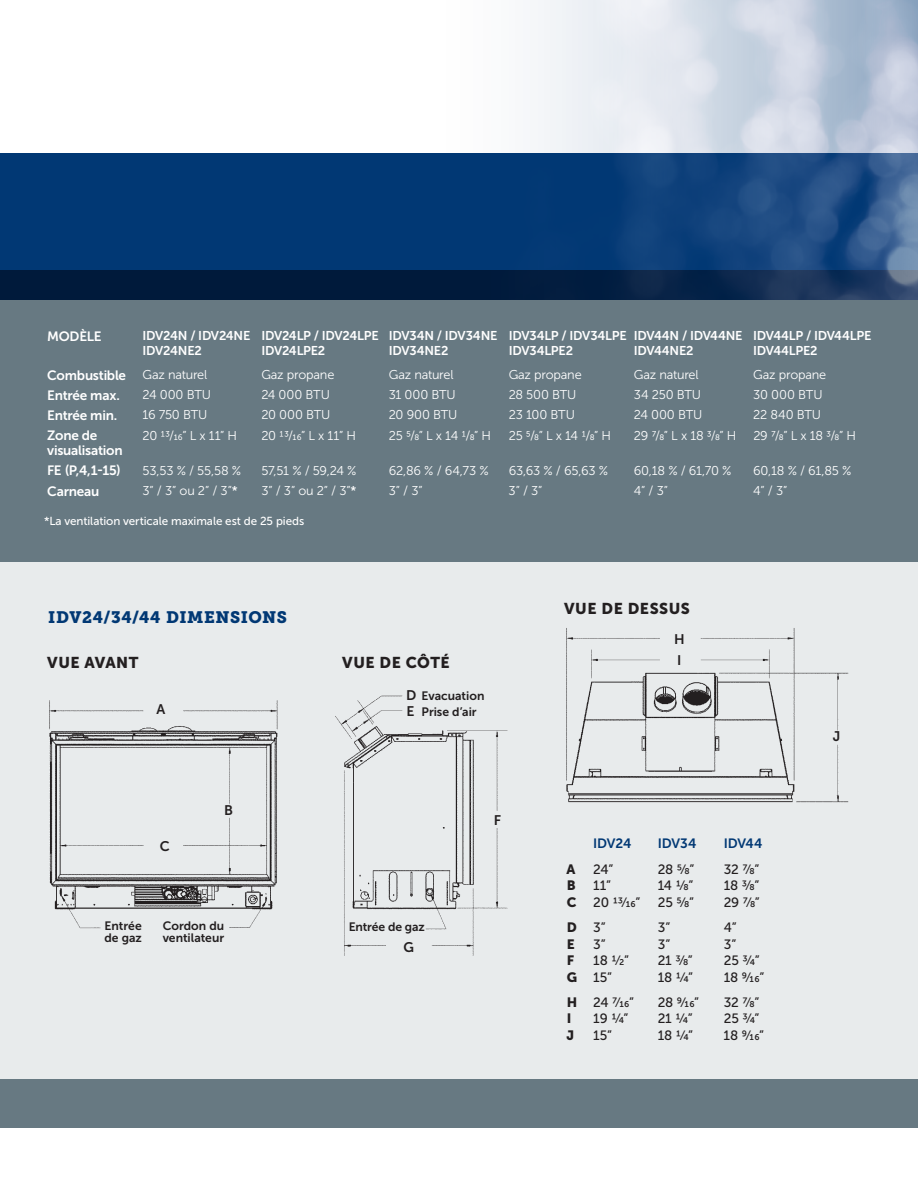
<style>
.page{position:relative;width:918px;height:1188px;background:#fff}
.page>*{position:absolute;margin:0;border:0;box-sizing:border-box;transform-origin:0 0}
.t1{font:16.5px "Museo Slab 900";letter-spacing:.035em;color:#013874}
.t2{font:15.6px "Museo Sans 900";letter-spacing:.03em;color:#231f20}
.t3{font:13.95px/15.6px "Museo Sans 700";color:#231f20}
.t4{font:13.5px "Museo Sans 500";letter-spacing:-.01em;color:#231f20}
.t5{font:13.5px/15px "Museo Sans 700";letter-spacing:-.015em;color:#fff}
.t6{font:13.5px "Museo Sans 700";letter-spacing:-.005em;color:#013874}
.t7{font:13.5px "Museo Sans 900";color:#231f20}
.t8{font:12.75px "Museo Sans 300";letter-spacing:-.015em;color:#fff}
.t9{font:12.75px/15px "Museo Sans 700";letter-spacing:-.02em;color:#fff}
.t10{font:12.15px/12px "Museo Sans 700";color:#231f20}
.t11{font:11.7px "Museo Sans 500";letter-spacing:-.005em;color:#fff}
.s1{font-family:"Museo Sans 300";font-size:12.75px}
.s2{font-family:"Museo Sans 500"}
.s3{font-family:"Museo Sans 900"}
</style>
<div class="page">
<div style="left:0;top:544px;width:918px;height:535px;background:#e8ebec"></div>
<div style="left:0;top:270px;width:918px;height:292px;background:#677982"></div>
<svg style="left:0;top:153px;width:413px;height:147px;fill:#013874"></svg>
<img style="left:413px;top:0;width:505px;height:300px">
<div style="left:0;top:1079px;width:918px;height:49px;background:#677982"></div>
<img style="left:49px;top:700px;width:229px;height:229px">
<img style="left:335px;top:695px;width:173px;height:261px">
<img style="left:566px;top:628px;width:283px;height:175px">
<p class="t5" style="left:47px;top:328px;width:56px">MODÈLE</p>
<p class="t9" style="left:143px;top:328px;width:109px">IDV24N / IDV24NE<br>IDV24NE2</p>
<p class="t9" style="left:261px;top:328px;width:119px">IDV24LP / IDV24LPE<br>IDV24LPE2</p>
<p class="t9" style="left:389px;top:328px;width:110px">IDV34N / IDV34NE<br>IDV34NE2</p>
<p class="t9" style="left:509px;top:328px;width:120px">IDV34LP / IDV34LPE<br>IDV34LPE2</p>
<p class="t9" style="left:634px;top:328px;width:110px">IDV44N / IDV44NE<br>IDV44NE2</p>
<p class="t9" style="left:753px;top:328px;width:120px">IDV44LP / IDV44LPE<br>IDV44LPE2</p>
<p class="t5" style="left:47px;top:367px;width:162px">Combustible <span class="s1">Gaz naturel</span></p>
<p class="t8" style="left:261px;top:368px;width:75px">Gaz propane</p>
<p class="t8" style="left:389px;top:368px;width:66px">Gaz naturel</p>
<p class="t8" style="left:509px;top:368px;width:75px">Gaz propane</p>
<p class="t8" style="left:634px;top:368px;width:66px">Gaz naturel</p>
<p class="t8" style="left:753px;top:368px;width:75px">Gaz propane</p>
<p class="t5" style="left:47px;top:388px;width:74px">Entrée max.</p>
<p class="t8" style="left:143px;top:388px;width:70px">24 000 BTU</p>
<p class="t8" style="left:261px;top:388px;width:70px">24 000 BTU</p>
<p class="t8" style="left:389px;top:388px;width:69px">31 000 BTU</p>
<p class="t8" style="left:509px;top:388px;width:69px">28 500 BTU</p>
<p class="t8" style="left:634px;top:388px;width:69px">34 250 BTU</p>
<p class="t8" style="left:753px;top:388px;width:71px">30 000 BTU</p>
<p class="t5" style="left:47px;top:408px;width:72px">Entrée min.</p>
<p class="t8" style="left:143px;top:408px;width:66px">16 750 BTU</p>
<p class="t8" style="left:261px;top:408px;width:71px">20 000 BTU</p>
<p class="t8" style="left:389px;top:408px;width:70px">20 900 BTU</p>
<p class="t8" style="left:509px;top:408px;width:68px">23 100 BTU</p>
<p class="t8" style="left:634px;top:408px;width:70px">24 000 BTU</p>
<p class="t8" style="left:753px;top:408px;width:69px">22 840 BTU</p>
<p class="t5" style="left:47px;top:428px;width:77px">Zone de visualisation</p>
<p class="t8" style="left:143px;top:428px;width:96px">20 13/16” L x 11” H</p>
<p class="t8" style="left:261px;top:428px;width:96px">20 13/16” L x 11” H</p>
<p class="t8" style="left:389px;top:428px;width:104px">25 5/8” L x 14 1/8” H</p>
<p class="t8" style="left:509px;top:428px;width:104px">25 5/8” L x 14 1/8” H</p>
<p class="t8" style="left:634px;top:428px;width:104px">29 7/8” L x 18 3/8” H</p>
<p class="t8" style="left:753px;top:428px;width:104px">29 7/8” L x 18 3/8” H</p>
<p class="t5" style="left:47px;top:463px;width:75px">FE (P,4,1-15)</p>
<p class="t8" style="left:143px;top:463px;width:100px">53,53 % / 55,58 %</p>
<p class="t8" style="left:261px;top:463px;width:97px">57,51 % / 59,24 %</p>
<p class="t8" style="left:389px;top:463px;width:101px">62,86 % / 64,73 %</p>
<p class="t8" style="left:509px;top:463px;width:101px">63,63 % / 65,63 %</p>
<p class="t8" style="left:634px;top:463px;width:99px">60,18 % / 61,70 %</p>
<p class="t8" style="left:753px;top:463px;width:100px">60,18 % / 61,85 %</p>
<p class="t5" style="left:47px;top:483px;width:54px">Carneau</p>
<p class="t8" style="left:143px;top:484px;width:97px">3” / 3” ou 2” / 3”<span class="s2">*</span></p>
<p class="t8" style="left:261px;top:484px;width:97px">3” / 3” ou 2” / 3”<span class="s2">*</span></p>
<p class="t8" style="left:389px;top:484px;width:35px">3” / 3”</p>
<p class="t8" style="left:509px;top:484px;width:35px">3” / 3”</p>
<p class="t8" style="left:634px;top:484px;width:36px">4” / 3”</p>
<p class="t8" style="left:753px;top:484px;width:36px">4” / 3”</p>
<p class="t11" style="left:44px;top:515px;width:262px">*La ventilation verticale maximale est de 25 pieds</p>
<p class="t1" style="left:48px;top:607px;width:240px">IDV24/34/44 DIMENSIONS</p>
<p class="t2" style="left:47px;top:653px;width:93px">VUE AVANT</p>
<p class="t3" style="left:157px;top:702px;width:10px">A</p>
<p class="t3" style="left:160px;top:838px;width:11px">C</p>
<p class="t3" style="left:224px;top:803px;width:10px">B</p>
<p class="t10" style="left:105px;top:920px;width:39px">Entrée de gaz</p>
<p class="t10" style="left:163px;top:920px;width:63px">Cordon du ventilateur</p>
<p class="t2" style="left:342px;top:653px;width:109px">VUE DE CÔTÉ</p>
<p class="t3" style="left:406px;top:688px;width:12px">D<br>E</p>
<p class="t10" style="left:422px;top:689px;width:64px">Evacuation</p>
<p class="t10" style="left:422px;top:706px;width:57px">Prise d’air</p>
<p class="t10" style="left:349px;top:921px;width:78px">Entrée de gaz</p>
<p class="t3" style="left:403px;top:940px;width:12px">G</p>
<p class="t3" style="left:494px;top:812px;width:9px">F</p>
<p class="t2" style="left:564px;top:600px;width:127px">VUE DE DESSUS</p>
<p class="t3" style="left:674px;top:628px;width:12px;line-height:21.3px">H<br>I</p>
<p class="t6" style="left:593px;top:836px;width:40px">IDV24</p>
<p class="t6" style="left:658px;top:836px;width:40px">IDV34</p>
<p class="t6" style="left:724px;top:836px;width:40px">IDV44</p>
<p class="t7" style="left:566px;top:861px;width:10px">A</p>
<p class="t4" style="left:593px;top:862px;width:22px">24”</p>
<p class="t4" style="left:658px;top:862px;width:38px">28 5/8”</p>
<p class="t4" style="left:724px;top:862px;width:37px">32 7/8”</p>
<p class="t7" style="left:567px;top:878px;width:10px">B</p>
<p class="t4" style="left:593px;top:878px;width:19px">11”</p>
<p class="t4" style="left:658px;top:878px;width:37px">14 1/8”</p>
<p class="t4" style="left:724px;top:878px;width:37px">18 3/8”</p>
<p class="t4" style="left:567px;top:895px;width:75px"><span class="s3">C</span> 20 13/16”</p>
<p class="t4" style="left:658px;top:895px;width:38px">25 5/8”</p>
<p class="t4" style="left:724px;top:895px;width:38px">29 7/8”</p>
<p class="t4" style="left:567px;top:920px;width:40px"><span class="s3">D</span> 3”</p>
<p class="t4" style="left:658px;top:920px;width:14px">3”</p>
<p class="t4" style="left:724px;top:920px;width:14px">4”</p>
<p class="t7" style="left:567px;top:936px;width:9px">E</p>
<p class="t4" style="left:593px;top:937px;width:14px">3”</p>
<p class="t4" style="left:658px;top:937px;width:14px">3”</p>
<p class="t4" style="left:724px;top:937px;width:14px">3”</p>
<p class="t7" style="left:567px;top:953px;width:9px">F</p>
<p class="t4" style="left:593px;top:953px;width:37px">18 1/2”</p>
<p class="t4" style="left:658px;top:953px;width:37px">21 3/8”</p>
<p class="t4" style="left:724px;top:953px;width:37px">25 3/4”</p>
<p class="t4" style="left:567px;top:970px;width:47px"><span class="s3">G</span> 15”</p>
<p class="t4" style="left:658px;top:970px;width:37px">18 1/4”</p>
<p class="t4" style="left:724px;top:970px;width:42px">18 9/16”</p>
<p class="t4" style="left:567px;top:995px;width:69px"><span class="s3">H</span> 24 7/16”</p>
<p class="t4" style="left:658px;top:995px;width:43px">28 9/16”</p>
<p class="t4" style="left:724px;top:995px;width:37px">32 7/8”</p>
<p class="t7" style="left:567px;top:1011px;width:6px">I</p>
<p class="t4" style="left:593px;top:1011px;width:37px">19 1/4”</p>
<p class="t4" style="left:658px;top:1011px;width:36px">21 1/4”</p>
<p class="t4" style="left:724px;top:1011px;width:37px">25 3/4”</p>
<p class="t7" style="left:567px;top:1028px;width:9px">J</p>
<p class="t4" style="left:593px;top:1028px;width:20px">15”</p>
<p class="t4" style="left:658px;top:1028px;width:37px">18 1/4”</p>
<p class="t4" style="left:724px;top:1028px;width:42px">18 9/16”</p>
<p class="t3" style="left:833px;top:729px;width:9px">J</p>
</div>
